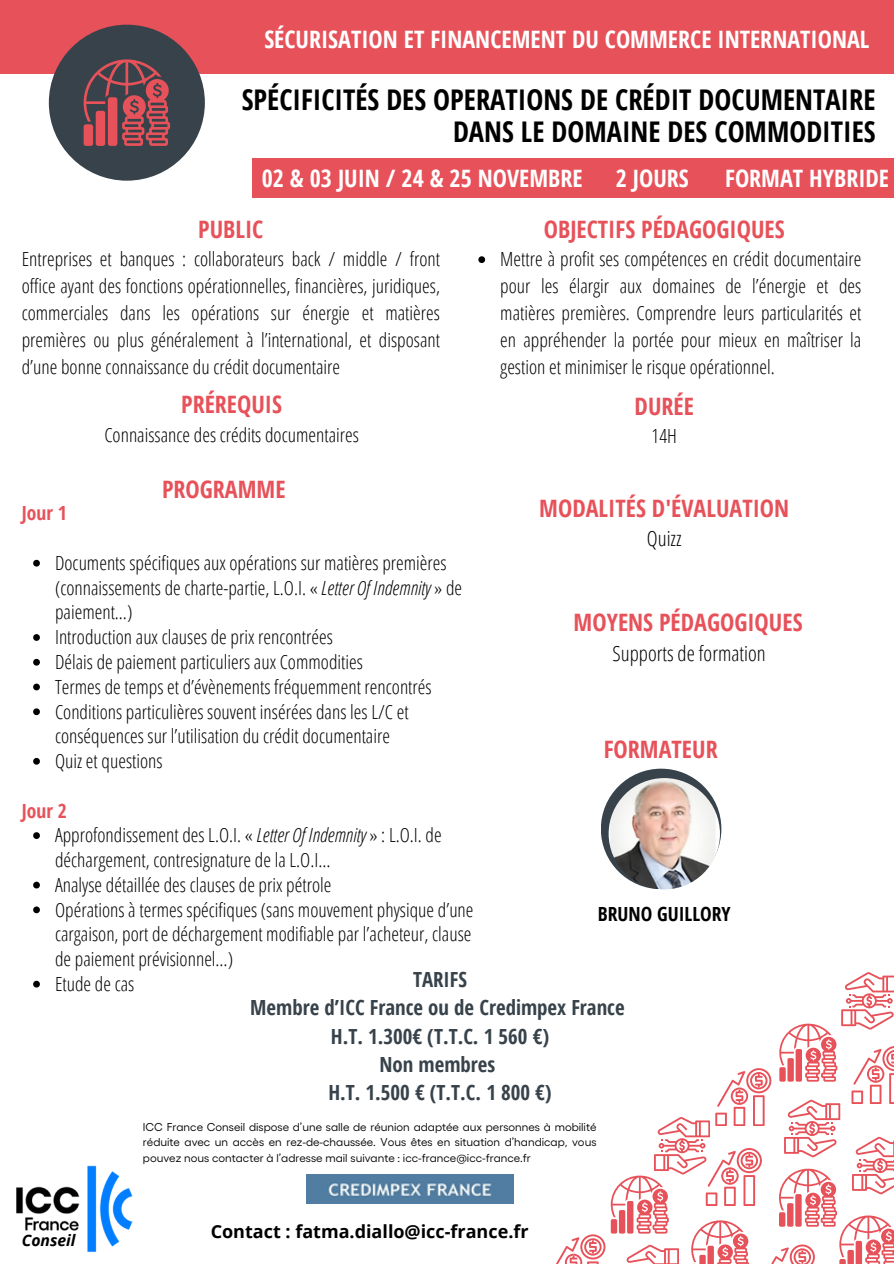
<style>
.page{position:relative;width:894px;height:1264px;background:#fff}
.page>*{position:absolute;margin:0;border:0;box-sizing:border-box;transform-origin:0 0}
.t1{font:700 28.5px/31.5px "Open Sans Condensed";color:#000;text-align:right}
.t2{font:700 24px "Open Sans Condensed";color:#e7525a}
.t3{font:700 24px "Open Sans Condensed";color:#fff}
.t4{font:300 21px "Open Sans Condensed";color:#000}
.t5{font:700 20.85px/28.3px "Open Sans Condensed";color:#37424a;text-align:center}
.t6{font:300 19.5px/27px "Open Sans Condensed";color:#000}
.t7{font:700 19.5px "Open Sans Condensed";color:#000}
.t8{font:700 19.5px "Open Sans Condensed";color:#e7525a}
.t9{font:700 18px "Open Sans";color:#000}
.t10{font:italic 700 15.75px "Open Sans";color:#000}
.t11{font:11.4px/15.1px "Gellix";color:#000;text-align:justify}
.s1{font-style:italic}
</style>
<div class="page">
<svg style="left:556px;top:972px;width:337px;height:292px"></svg>
<div style="left:0;top:0;width:893px;height:74px;background:#e7525a"></div>
<div style="left:49px;top:25px;width:156px;height:156px;background:#37424a;border-radius:50%"></div>
<svg style="left:84px;top:59px;width:86px;height:87px"></svg>
<div style="left:252px;top:158px;width:641px;height:39px;background:#e7525a"></div>
<img style="left:306px;top:1174px;width:207px;height:29px">
<svg style="left:33px;top:560px;width:7px;height:6px"></svg>
<svg style="left:33px;top:634px;width:7px;height:7px"></svg>
<svg style="left:33px;top:659px;width:7px;height:6px"></svg>
<svg style="left:33px;top:683px;width:7px;height:7px"></svg>
<svg style="left:33px;top:708px;width:7px;height:7px"></svg>
<svg style="left:33px;top:758px;width:7px;height:6px"></svg>
<svg style="left:33px;top:832px;width:7px;height:7px"></svg>
<svg style="left:33px;top:881px;width:7px;height:7px"></svg>
<svg style="left:33px;top:906px;width:7px;height:7px"></svg>
<svg style="left:33px;top:980px;width:7px;height:7px"></svg>
<svg style="left:478px;top:256px;width:7px;height:7px"></svg>
<svg style="left:600px;top:768px;width:121px;height:121px;background:#4e585f"></svg>
<img style="left:608px;top:778px;width:111px;height:111px;border-radius:50%">
<img style="left:16px;top:1165px;width:117px;height:87px">
<p class="t3" style="left:264px;top:22px;width:606px">SÉCURISATION ET FINANCEMENT DU COMMERCE INTERNATIONAL</p>
<p class="t1" style="left:242px;top:83px;width:635px">SPÉCIFICITÉS DES OPERATIONS DE CRÉDIT DOCUMENTAIRE<br>DANS LE DOMAINE DES COMMODITIES</p>
<p class="t3" style="left:262px;top:162px;width:322px">02 &amp; 03 JUIN / 24 &amp; 25 NOVEMBRE</p>
<h5 class="t3" style="left:615px;top:162px;width:74px">2 JOURS</h5>
<p class="t3" style="left:725px;top:162px;width:165px">FORMAT HYBRIDE</p>
<p class="t2" style="left:198px;top:213px;width:67px">PUBLIC</p>
<p class="t6" style="left:22px;top:245px;width:419px;text-align:justify">Entreprises et banques : collaborateurs back / middle / front office ayant des fonctions opérationnelles, financières, juridiques, commerciales dans les opérations sur énergie et matières premières ou plus généralement à l’international, et disposant d’une bonne connaissance du crédit documentaire</p>
<p class="t2" style="left:181px;top:388px;width:102px">PRÉREQUIS</p>
<p class="t6" style="left:104px;top:420px;width:256px">Connaissance des crédits documentaires</p>
<p class="t2" style="left:543px;top:213px;width:242px">OBJECTIFS PÉDAGOGIQUES</p>
<p class="t6" style="left:500px;top:245px;width:362px;text-align:justify">Mettre à profit ses compétences en crédit documentaire pour les élargir aux domaines de l’énergie et des matières premières. Comprendre leurs particularités et en appréhender la portée pour mieux en maîtriser la gestion et minimiser le risque opérationnel.</p>
<p class="t2" style="left:634px;top:389px;width:61px">DURÉE</p>
<p class="t6" style="left:651px;top:422px;width:27px">14H</p>
<h2 class="t2" style="left:162px;top:472px;width:125px">PROGRAMME</h2>
<p class="t2" style="left:539px;top:491px;width:251px">MODALITÉS D'ÉVALUATION</p>
<p class="t4" style="left:646px;top:523px;width:36px">Quizz</p>
<p class="t8" style="left:22px;top:499px;width:46px">Jour 1</p>
<h1 class="t6" style="left:55px;top:550px;width:408px;line-height:24.8px">Documents spécifiques aux opérations sur matières premières (connaissements de charte-partie, L.O.I. « <span class="s1">Letter Of Indemnity</span> » de paiement…)</h1>
<h2 class="t6" style="left:55px;top:623px;width:279px">Introduction aux clauses de prix rencontrées</h2>
<h2 class="t6" style="left:55px;top:648px;width:309px">Délais de paiement particuliers aux Commodities</h2>
<h2 class="t6" style="left:55px;top:672px;width:378px">Termes de temps et d’évènements fréquemment rencontrés</h2>
<h3 class="t6" style="left:55px;top:698px;width:355px;line-height:24.8px">Conditions particulières souvent insérées dans les L/C et conséquences sur l’utilisation du crédit documentaire</h3>
<h2 class="t6" style="left:55px;top:747px;width:109px">Quiz et questions</h2>
<h5 class="t8" style="left:22px;top:796px;width:46px">Jour 2</h5>
<p class="t6" style="left:55px;top:822px;width:388px;line-height:24.8px">Approfondissement des L.O.I. « <span class="s1">Letter Of Indemnity</span> » : L.O.I. de déchargement, contresignature de la L.O.I…</p>
<p class="t6" style="left:55px;top:870px;width:278px">Analyse détaillée des clauses de prix pétrole</p>
<p class="t6" style="left:55px;top:896px;width:420px;line-height:24.8px;text-align:justify">Opérations à termes spécifiques (sans mouvement physique d’une cargaison, port de déchargement modifiable par l’acheteur, clause de paiement prévisionnel…)</p>
<p class="t6" style="left:55px;top:969px;width:81px">Etude de cas</p>
<p class="t2" style="left:573px;top:605px;width:230px">MOYENS PÉDAGOGIQUES</p>
<p class="t4" style="left:612px;top:638px;width:155px">Supports de formation</p>
<h2 class="t2" style="left:603px;top:732px;width:115px">FORMATEUR</h2>
<p class="t7" style="left:597px;top:900px;width:134px">BRUNO GUILLORY</p>
<p class="t5" style="left:250px;top:964px;width:376px">TARIFS<br>Membre d’ICC France ou de Credimpex France<br>H.T. 1.300€ (T.T.C. 1 560 €)<br>Non membres<br>H.T. 1.500 € (T.T.C. 1 800 €)</p>
<h4 class="t10" style="left:22px;top:1229px;width:55px">Conseil</h4>
<p class="t11" style="left:143px;top:1119px;width:455px">ICC France Conseil dispose d’une salle de réunion adaptée aux personnes à mobilité réduite avec un accès en rez-de-chaussée. Vous êtes en situation d’handicap, vous pouvez nous contacter à l’adresse mail suivante : icc-france@icc-france.fr</p>
<p class="t9" style="left:211px;top:1218px;width:319px">Contact : fatma.diallo@icc-france.fr</p>
</div>
